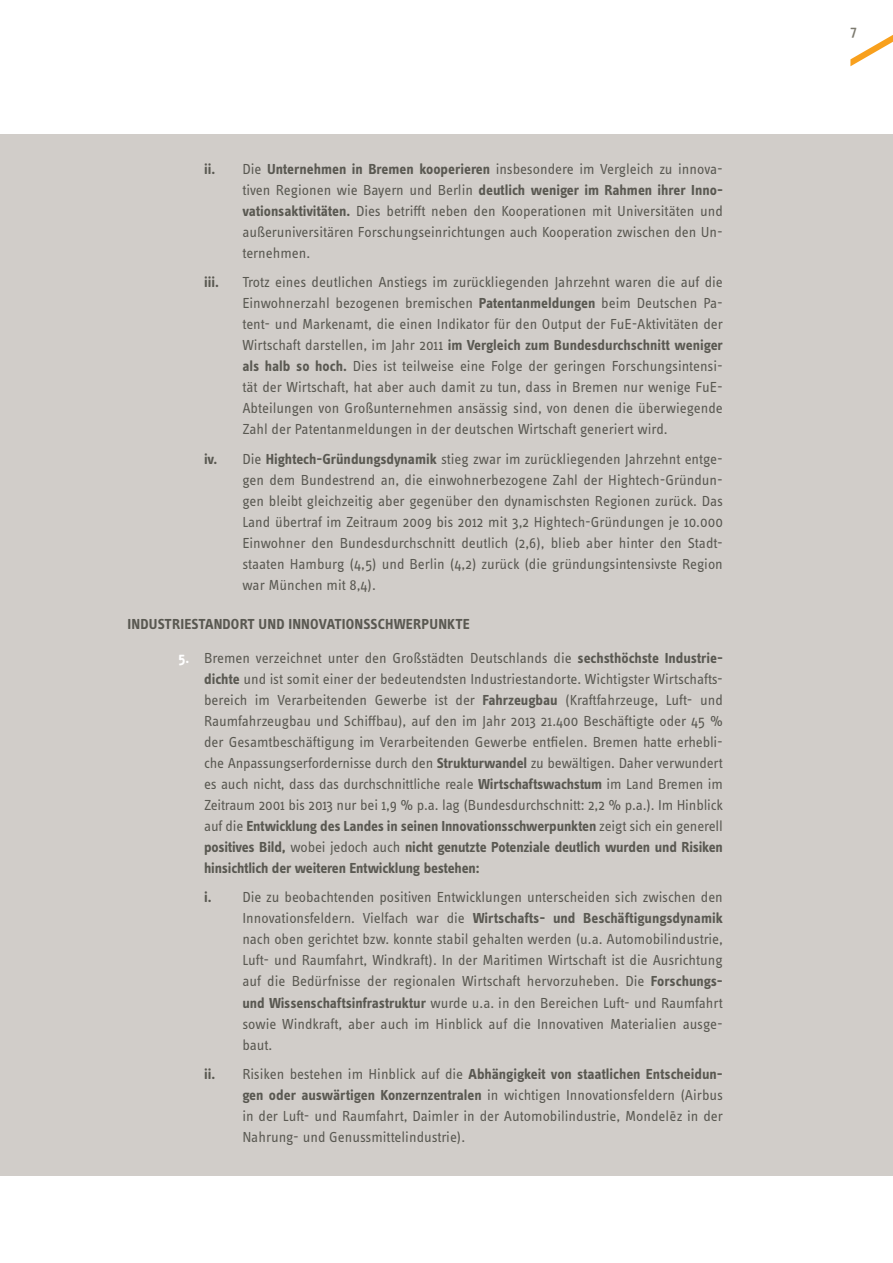
<style>
.page{position:relative;width:893px;height:1263px;background:#fff}
.page>*{position:absolute;margin:0;border:0;box-sizing:border-box;transform-origin:0 0}
.t1{font:15px/21px "Info OT Text";color:#595851;text-align:justify}
.t2{font:700 15px "Info OT Text";letter-spacing:.01em;color:#595851}
.t3{font:500 15px "Info OT Text";color:#7c7a6f}
.s1{font-weight:700}
.s2{font-weight:700;color:#fff}
</style>
<div class="page">
<svg style="left:850px;top:35px;width:43px;height:31px"></svg>
<div style="left:0;top:134px;width:893px;height:1042px;background:#d1cdc9"></div>
<p class="t1" style="left:242px;top:158px;width:482px;text-indent:-38px"><span class="s1">ii.</span> Die <span class="s1">Unternehmen in Bremen kooperieren</span> insbesondere im Vergleich zu innova&shy;tiven Regionen wie Bayern und Berlin <span class="s1">deutlich weniger im Rahmen ihrer Inno&shy;vationsaktivitäten.</span> Dies betrifft neben den Kooperationen mit Universitäten und außeruniversitären Forschungseinrichtungen auch Kooperation zwischen den Un&shy;ternehmen.</p>
<p class="t2" style="left:204px;top:273px;width:16px">iii.</p>
<p class="t1" style="left:242px;top:272px;width:482px">Trotz eines deutlichen Anstiegs im zurückliegenden Jahrzehnt waren die auf die Einwohnerzahl bezogenen bremischen <span class="s1">Patentanmeldungen</span> beim Deutschen Pa&shy;tent- und Markenamt, die einen Indikator für den Output der FuE-Aktivitäten der Wirtschaft darstellen, im Jahr 2011 <span class="s1">im Vergleich zum Bundesdurchschnitt weniger als halb so hoch.</span> Dies ist teilweise eine Folge der geringen Forschungsintensi&shy;tät der Wirtschaft, hat aber auch damit zu tun, dass in Bremen nur wenige FuE-Abteilungen von Großunternehmen ansässig sind, von denen die überwiegende Zahl der Patentanmeldungen in der deutschen Wirtschaft generiert wird.</p>
<p class="t1" style="left:242px;top:448px;width:482px;text-indent:-38px"><span class="s1">iv.</span> Die <span class="s1">Hightech-Gründungsdynamik</span> stieg zwar im zurückliegenden Jahrzehnt entge&shy;gen dem Bundestrend an, die einwohnerbezogene Zahl der Hightech-Gründun&shy;gen bleibt gleichzeitig aber gegenüber den dynamischsten Regionen zurück. Das Land übertraf im Zeitraum 2009 bis 2012 mit 3,2 Hightech-Gründungen je 10.000<br>Einwohner den Bundesdurchschnitt deutlich (2,6), blieb aber hinter den Stadt&shy;staaten Hamburg (4,5) und Berlin (4,2) zurück (die gründungsintensivste Region war München mit 8,4).</p>
<p class="t2" style="left:128px;top:615px;width:344px">INDUSTRIESTANDORT UND INNOVATIONSSCHWERPUNKTE</p>
<p class="t1" style="left:204px;top:647px;width:520px;text-indent:-26px"><span class="s2">5.</span> Bremen verzeichnet unter den Großstädten Deutschlands die <span class="s1">sechsthöchste Industrie&shy;dichte</span> und ist somit einer der bedeutendsten Industriestandorte. Wichtigster Wirtschafts&shy;bereich im Verarbeitenden Gewerbe ist der <span class="s1">Fahrzeugbau</span> (Kraftfahrzeuge, Luft- und Raumfahrzeugbau und Schiffbau), auf den im Jahr 2013 21.400 Beschäftigte oder 45 % der Gesamtbeschäftigung im Verarbeitenden Gewerbe entfielen. Bremen hatte erhebli&shy;che Anpassungserfordernisse durch den <span class="s1">Strukturwandel</span> zu bewältigen. Daher verwundert es auch nicht, dass das durchschnittliche reale <span class="s1">Wirtschaftswachstum</span> im Land Bremen im Zeitraum 2001 bis 2013 nur bei 1,9 % p.a. lag (Bundesdurchschnitt: 2,2 % p.a.). Im Hinblick auf die <span class="s1">Entwicklung des Landes in seinen Innovationsschwerpunkten</span> zeigt sich ein generell <span class="s1">positives Bild,</span> wobei jedoch auch <span class="s1">nicht genutzte Potenziale deutlich wurden und Risiken hinsichtlich der weiteren Entwicklung bestehen:</span></p>
<p class="t1" style="left:242px;top:887px;width:482px;text-indent:-38px"><span class="s1">i.</span> Die zu beobachtenden positiven Entwicklungen unterscheiden sich zwischen den Innovationsfeldern. Vielfach war die <span class="s1">Wirtschafts- und Beschäftigungsdynamik </span>nach oben gerichtet bzw. konnte stabil gehalten werden (u.a. Automobilindustrie, Luft- und Raumfahrt, Windkraft). In der Maritimen Wirtschaft ist die Ausrichtung auf die Bedürfnisse der regionalen Wirtschaft hervorzuheben. Die <span class="s1">Forschungs&shy;und Wissenschaftsinfrastruktur</span> wurde u.a. in den Bereichen Luft- und Raumfahrt sowie Windkraft, aber auch im Hinblick auf die Innovativen Materialien ausge&shy;baut.</p>
<p class="t1" style="left:242px;top:1063px;width:482px;text-indent:-38px"><span class="s1">ii.</span> Risiken bestehen im Hinblick auf die <span class="s1">Abhängigkeit von staatlichen Entscheidun&shy;gen oder auswärtigen Konzernzentralen</span> in wichtigen Innovationsfeldern (Airbus in der Luft- und Raumfahrt, Daimler in der Automobilindustrie, Mondel ez in der Nahrung- und Genussmittelindustrie).</p>
<p class="t3" style="left:850px;top:22px;width:8px">7</p>
</div>
